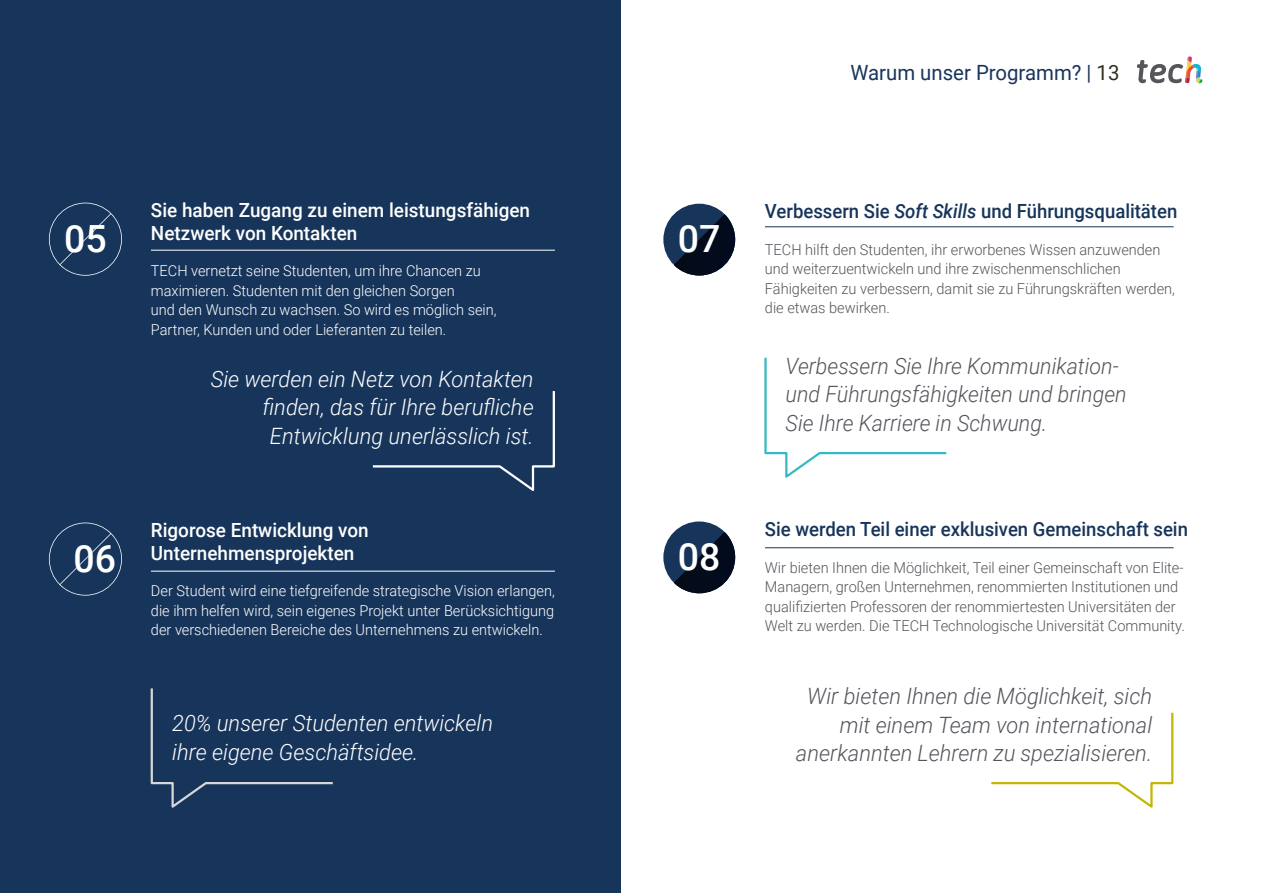
<style>
.page{position:relative;width:1263px;height:893px;background:#fff}
.page>*{position:absolute;margin:0;border:0;box-sizing:border-box;transform-origin:0 0}
.t1{font:500 37.5px "Roboto";color:#fff}
.t2{font:italic 300 22.5px/28.5px "Roboto";color:#fff;text-align:right}
.t3{font:italic 300 22.5px/28.5px "Roboto";color:#52555b;text-align:right}
.t4{font:italic 300 22.5px/28.5px "Roboto";color:#52555b;scale:.95 1}
.t5{font:21px "Roboto";color:#1a355c}
.t6{font:500 19.5px/22.5px "Roboto";color:#fff}
.t7{font:500 19.5px "Roboto";color:#17355b;scale:.95 1}
.t8{font:300 15px/19.5px "Roboto";color:#52555b}
.t9{font:300 15px/19.5px "Roboto";color:#fff}
.s1{color:#312e20}
.s2{font-style:italic}
</style>
<div class="page">
<div style="left:0;top:0;width:621px;height:893px;background:#17355b"></div>
<hr style="left:151px;top:250px;width:404px;height:1px;background:#fff">
<hr style="left:765px;top:226px;width:409px;height:1px;background:#17355b">
<svg style="left:372px;top:391px;width:183px;height:100px"></svg>
<hr style="left:151px;top:571px;width:404px;height:1px;background:#fff">
<hr style="left:765px;top:547px;width:409px;height:1px;background:#17355b">
<svg style="left:150px;top:688px;width:183px;height:120px"></svg>
<svg style="left:49px;top:203px;width:73px;height:73px"></svg>
<svg style="left:49px;top:523px;width:73px;height:73px"></svg>
<svg style="left:764px;top:357px;width:183px;height:121px"></svg>
<svg style="left:991px;top:712px;width:183px;height:96px"></svg>
<div style="left:663px;top:204px;width:72px;height:71px;background:#17355b;border-radius:50%"></div>
<svg style="left:674px;top:214px;width:61px;height:61px"></svg>
<div style="left:663px;top:521px;width:72px;height:72px;background:#17355b;border-radius:50%"></div>
<svg style="left:674px;top:532px;width:61px;height:61px"></svg>
<svg style="left:1137px;top:57px;width:65px;height:27px"></svg>
<h1 class="t1" style="left:64px;top:212px;width:44px">05</h1>
<h1 class="t1" style="left:73px;top:532px;width:44px">06</h1>
<h3 class="t6" style="left:151px;top:198px;width:381px">Sie haben Zugang zu einem leistungsfähigen<br>Netzwerk von Kontakten</h3>
<p class="t9" style="left:151px;top:261px;width:347px">TECH vernetzt seine Studenten, um ihre Chancen zu maximieren. Studenten mit den gleichen Sorgen<br>und den Wunsch zu wachsen. So wird es möglich sein, Partner, Kunden und oder Lieferanten zu teilen.</p>
<h2 class="t2" style="left:211px;top:364px;width:324px">Sie werden ein Netz von Kontakten finden, das für Ihre berufliche<br>Entwicklung unerlässlich ist.</h2>
<h3 class="t6" style="left:151px;top:518px;width:219px">Rigorose Entwicklung von<br>Unternehmensprojekten</h3>
<p class="t9" style="left:151px;top:581px;width:405px;text-align:justify">Der Student wird eine tiefgreifende strategische Vision erlangen, die ihm helfen wird, sein eigenes Projekt unter Berücksichtigung der verschiedenen Bereiche des Unternehmens zu entwickeln.</p>
<h2 class="t2" style="left:172px;top:708px;width:322px;text-align:left">20% unserer Studenten entwickeln ihre eigene Geschäftsidee.</h2>
<h3 class="t5" style="left:850px;top:58px;width:270px">Warum unser Programm? | <span class="s1">13</span></h3>
<h1 class="t1" style="left:678px;top:213px;width:44px">07</h1>
<h1 class="t1" style="left:678px;top:530px;width:44px">08</h1>
<h3 class="t7" style="left:765px;top:198px;width:436px">Verbessern Sie <span class="s2">Soft Skills</span> und Führungsqualitäten</h3>
<p class="t8" style="left:765px;top:239px;width:412px">TECH hilft den Studenten, ihr erworbenes Wissen anzuwenden und weiterzuentwickeln und ihre zwischenmenschlichen Fähigkeiten zu verbessern, damit sie zu Führungskräften werden, die etwas bewirken.</p>
<h2 class="t4" style="left:786px;top:351px;width:360px">Verbessern Sie Ihre Kommunikation&shy;und Führungsfähigkeiten und bringen<br>Sie Ihre Karriere in Schwung.</h2>
<h3 class="t7" style="left:765px;top:515px;width:447px">Sie werden Teil einer exklusiven Gemeinschaft sein</h3>
<p class="t8" style="left:765px;top:557px;width:421px">Wir bieten Ihnen die Möglichkeit, Teil einer Gemeinschaft von Elite-Managern, großen Unternehmen, renommierten Institutionen und qualifizierten Professoren der renommiertesten Universitäten der Welt zu werden. Die TECH Technologische Universität Community.</p>
<h2 class="t3" style="left:796px;top:681px;width:358px">Wir bieten Ihnen die Möglichkeit, sich mit einem Team von international anerkannten Lehrern zu spezialisieren.</h2>
</div>
